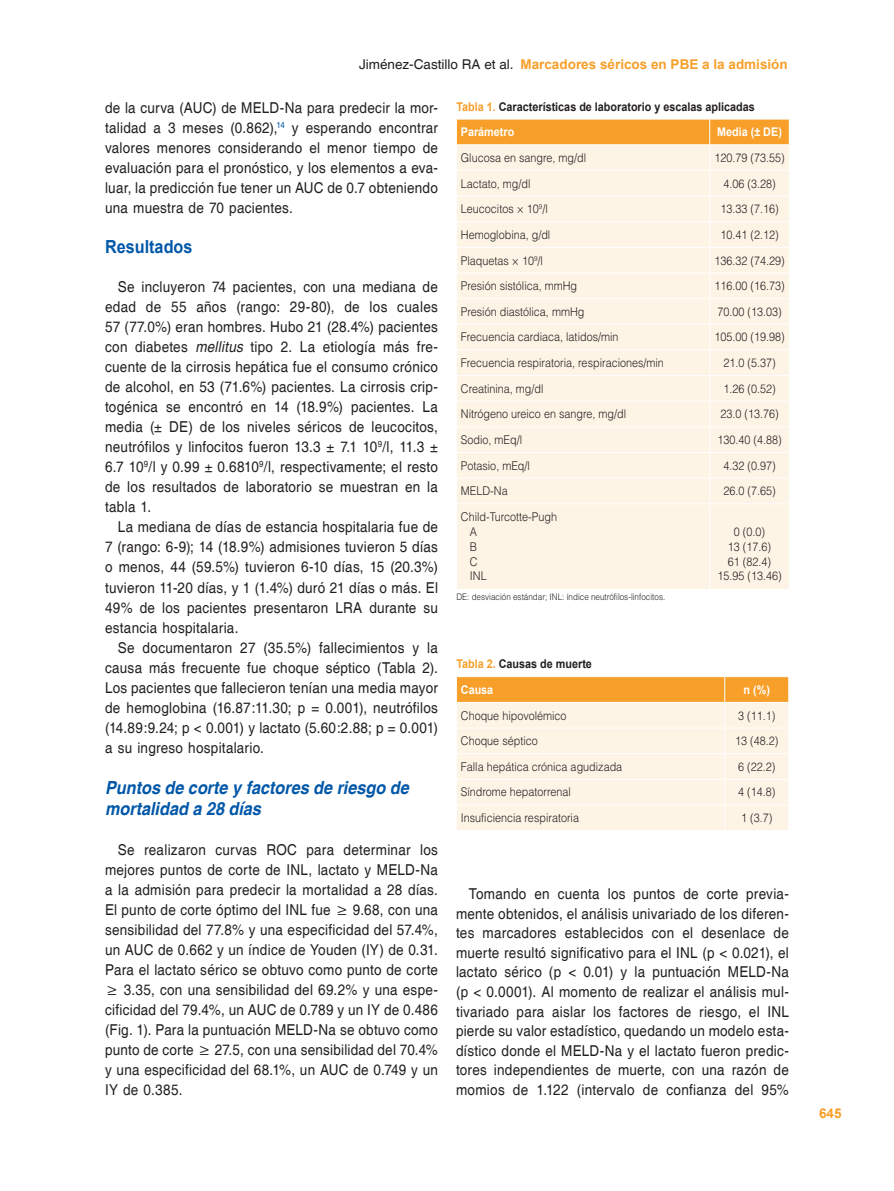
<style>
.page{position:relative;width:894px;height:1191px;background:#fff}
.page>*{position:absolute;margin:0;border:0;box-sizing:border-box;transform-origin:0 0}
.t1{font:italic 700 18px/21.5px "Helvetica";color:#0157a8;scale:.9 1}
.t2{font:700 18px "Helvetica";color:#0157a8;scale:.9 1}
.t3{font:15px/20px "Helvetica";letter-spacing:.02em;color:#231f20;text-align:justify;scale:.9 1}
.t4{font:700 13.5px "Helvetica";color:#f89f29}
.t5{font:300 12px/14.9px "Helvetica LT Std";color:#231f20;scale:.9 1}
.t6{font:700 12px/25.5px "Helvetica";color:#231f20;scale:.9 1}
.t7{font:700 12px "Helvetica";color:#fff;scale:.9 1}
.t8{font:300 9px "Helvetica LT Std";color:#231f20;scale:.9 1}
.s1{font-weight:400;color:#231f20}
.s2{font-style:italic}
.s3{color:#f89f29}
.s4{color:#fff}
</style>
<div class="page">
<svg style="left:456px;top:676px;width:333px;height:154px;background:#fde6c8"></svg>
<hr style="left:456px;top:702px;width:268px;height:1px;background:#fff">
<hr style="left:724px;top:702px;width:64px;height:1px;background:#fff">
<div style="left:457px;top:504px;width:331px;height:84px;background:#fef4e6"></div>
<svg style="left:456px;top:119px;width:333px;height:384px;background:#fdefdb"></svg>
<hr style="left:456px;top:144px;width:253px;height:1px;background:#fff">
<hr style="left:709px;top:144px;width:80px;height:1px;background:#fff">
<hr style="left:709px;top:504px;width:1px;height:84px;background:#fff">
<p class="t4" style="left:359px;top:55px;width:430px"><span class="s1">Jiménez-Castillo RA et al.</span> Marcadores séricos en PBE a la admisión</p>
<p class="t3" style="left:105px;top:98px;width:371px">de la curva (AUC) de MELD-Na para predecir la mor&shy;talidad a 3 meses (0.862),<sup>14</sup> y esperando encontrar valores menores considerando el menor tiempo de evaluación para el pronóstico, y los elementos a eva&shy;luar, la predicción fue tener un AUC de 0.7 obteniendo una muestra de 70 pacientes.</p>
<p class="t2" style="left:105px;top:233px;width:99px">Resultados</p>
<p class="t3" style="left:105px;top:277px;width:371px;text-indent:13px">Se incluyeron 74 pacientes, con una mediana de edad de 55 años (rango: 29-80), de los cuales 57 (77.0%) eran hombres. Hubo 21 (28.4%) pacientes con diabetes <span class="s2">mellitus</span> tipo 2. La etiología más fre&shy;cuente de la cirrosis hepática fue el consumo crónico de alcohol, en 53 (71.6%) pacientes. La cirrosis crip&shy;togénica se encontró en 14 (18.9%) pacientes. La media (± DE) de los niveles séricos de leucocitos, neutrófilos y linfocitos fueron 13.3 ± 7.1 10<sup>9</sup>/l, 11.3 ± 6.7 10<sup>9</sup>/l y 0.99 ± 0.6810<sup>9</sup>/l, respectivamente; el resto de los resultados de laboratorio se muestran en la tabla 1.</p>
<p class="t3" style="left:105px;top:517px;width:371px;text-indent:13px">La mediana de días de estancia hospitalaria fue de 7 (rango: 6-9); 14 (18.9%) admisiones tuvieron 5 días o menos, 44 (59.5%) tuvieron 6-10 días, 15 (20.3%) tuvieron 11-20 días, y 1 (1.4%) duró 21 días o más. El 49% de los pacientes presentaron LRA durante su estancia hospitalaria.</p>
<p class="t3" style="left:105px;top:637px;width:371px;text-indent:13px">Se documentaron 27 (35.5%) fallecimientos y la causa más frecuente fue choque séptico (Tabla 2).<br>Los pacientes que fallecieron tenían una media mayor de hemoglobina (16.87:11.30; p = 0.001), neutrófilos (14.89:9.24; p &lt; 0.001) y lactato (5.60:2.88; p = 0.001) a su ingreso hospitalario.</p>
<p class="t1" style="left:105px;top:777px;width:339px">Puntos de corte y factores de riesgo de mortalidad a 28 días</p>
<p class="t3" style="left:105px;top:839px;width:371px;text-indent:13px">Se realizaron curvas ROC para determinar los mejores puntos de corte de INL, lactato y MELD-Na a la admisión para predecir la mortalidad a 28 días.<br>El punto de corte óptimo del INL fue ≥ 9.68, con una sensibilidad del 77.8% y una especificidad del 57.4%, un AUC de 0.662 y un índice de Youden (IY) de 0.31.<br>Para el lactato sérico se obtuvo como punto de corte ≥ 3.35, con una sensibilidad del 69.2% y una espe&shy;cificidad del 79.4%, un AUC de 0.789 y un IY de 0.486 (Fig. 1). Para la puntuación MELD-Na se obtuvo como punto de corte ≥ 27.5, con una sensibilidad del 70.4% y una especificidad del 68.1%, un AUC de 0.749 y un IY de 0.385.</p>
<p class="t6" style="left:460px;top:94px;width:328px;text-indent:-5px"><span class="s3">Tabla 1.</span> Características de laboratorio y escalas aplicadas<br><span class="s4">Parámetro</span></p>
<p class="t7" style="left:716px;top:124px;width:73px">Media (± DE)</p>
<p class="t5" style="left:460px;top:150px;width:141px">Glucosa en sangre, mg/dl</p>
<p class="t5" style="left:714px;top:150px;width:80px">120.79 (73.55)</p>
<p class="t5" style="left:460px;top:176px;width:79px">Lactato, mg/dl</p>
<p class="t5" style="left:723px;top:176px;width:60px">4.06 (3.28)</p>
<p class="t5" style="left:460px;top:201px;width:98px">Leucocitos × 10<sup>9</sup>/l</p>
<p class="t5" style="left:720px;top:201px;width:66px">13.33 (7.16)</p>
<p class="t5" style="left:460px;top:227px;width:101px">Hemoglobina, g/dl</p>
<p class="t5" style="left:720px;top:227px;width:66px">10.41 (2.12)</p>
<p class="t5" style="left:460px;top:253px;width:93px">Plaquetas × 10<sup>9</sup>/l</p>
<p class="t5" style="left:714px;top:253px;width:80px">136.32 (74.29)</p>
<p class="t5" style="left:460px;top:278px;width:131px">Presión sistólica, mmHg</p>
<p class="t5" style="left:714px;top:278px;width:80px">116.00 (16.73)</p>
<p class="t5" style="left:460px;top:304px;width:139px">Presión diastólica, mmHg</p>
<p class="t5" style="left:717px;top:304px;width:73px">70.00 (13.03)</p>
<p class="t5" style="left:460px;top:329px;width:176px">Frecuencia cardiaca, latidos/min</p>
<p class="t5" style="left:714px;top:329px;width:80px">105.00 (19.98)</p>
<p class="t5" style="left:460px;top:355px;width:227px">Frecuencia respiratoria, respiraciones/min</p>
<p class="t5" style="left:723px;top:355px;width:60px">21.0 (5.37)</p>
<p class="t5" style="left:460px;top:381px;width:93px">Creatinina, mg/dl</p>
<p class="t5" style="left:723px;top:381px;width:60px">1.26 (0.52)</p>
<p class="t5" style="left:460px;top:406px;width:185px">Nitrógeno ureico en sangre, mg/dl</p>
<p class="t5" style="left:720px;top:406px;width:66px">23.0 (13.76)</p>
<p class="t5" style="left:460px;top:432px;width:70px">Sodio, mEq/l</p>
<p class="t5" style="left:717px;top:432px;width:73px">130.40 (4.88)</p>
<p class="t5" style="left:460px;top:458px;width:78px">Potasio, mEq/l</p>
<p class="t5" style="left:723px;top:458px;width:60px">4.32 (0.97)</p>
<p class="t5" style="left:460px;top:483px;width:53px">MELD‑Na</p>
<p class="t5" style="left:723px;top:483px;width:60px">26.0 (7.65)</p>
<p class="t5" style="left:469px;top:509px;width:98px;text-indent:-9px">Child‑Turcotte‑Pugh<br>A<br>B<br>C<br>INL</p>
<p class="t5" style="left:717px;top:524px;width:73px;text-align:center">0 (0.0)<br>13 (17.6)<br>61 (82.4)<br>15.95 (13.46)</p>
<p class="t8" style="left:456px;top:590px;width:233px">DE: desviación estándar; INL: índice neutrófilos‑linfocitos.</p>
<p class="t6" style="left:460px;top:651px;width:147px;text-indent:-5px"><span class="s3">Tabla 2.</span> Causas de muerte<br><span class="s4">Causa</span></p>
<p class="t7" style="left:743px;top:681px;width:31px">n (%)</p>
<p class="t5" style="left:460px;top:707px;width:119px">Choque hipovolémico</p>
<p class="t5" style="left:737px;top:707px;width:43px">3 (11.1)</p>
<p class="t5" style="left:460px;top:733px;width:87px">Choque séptico</p>
<p class="t5" style="left:734px;top:733px;width:50px">13 (48.2)</p>
<p class="t5" style="left:460px;top:758px;width:181px">Falla hepática crónica agudizada</p>
<p class="t5" style="left:737px;top:758px;width:43px">6 (22.2)</p>
<p class="t5" style="left:460px;top:784px;width:124px">Síndrome hepatorrenal</p>
<p class="t5" style="left:737px;top:784px;width:43px">4 (14.8)</p>
<p class="t5" style="left:460px;top:810px;width:133px">Insuficiencia respiratoria</p>
<p class="t5" style="left:740px;top:810px;width:36px">1 (3.7)</p>
<p class="t3" style="left:456px;top:884px;width:371px;line-height:19.5px;text-indent:13px">Tomando en cuenta los puntos de corte previa&shy;mente obtenidos, el análisis univariado de los diferen&shy;tes marcadores establecidos con el desenlace de muerte resultó significativo para el INL (p &lt; 0.021), el lactato sérico (p &lt; 0.01) y la puntuación MELD-Na (p &lt; 0.0001). Al momento de realizar el análisis mul&shy;tivariado para aislar los factores de riesgo, el INL pierde su valor estadístico, quedando un modelo esta&shy;dístico donde el MELD-Na y el lactato fueron predic&shy;tores independientes de muerte, con una razón de momios de 1.122 (intervalo de confianza del 95%</p>
<p class="t4" style="left:818px;top:1103px;width:24px">645</p>
</div>
